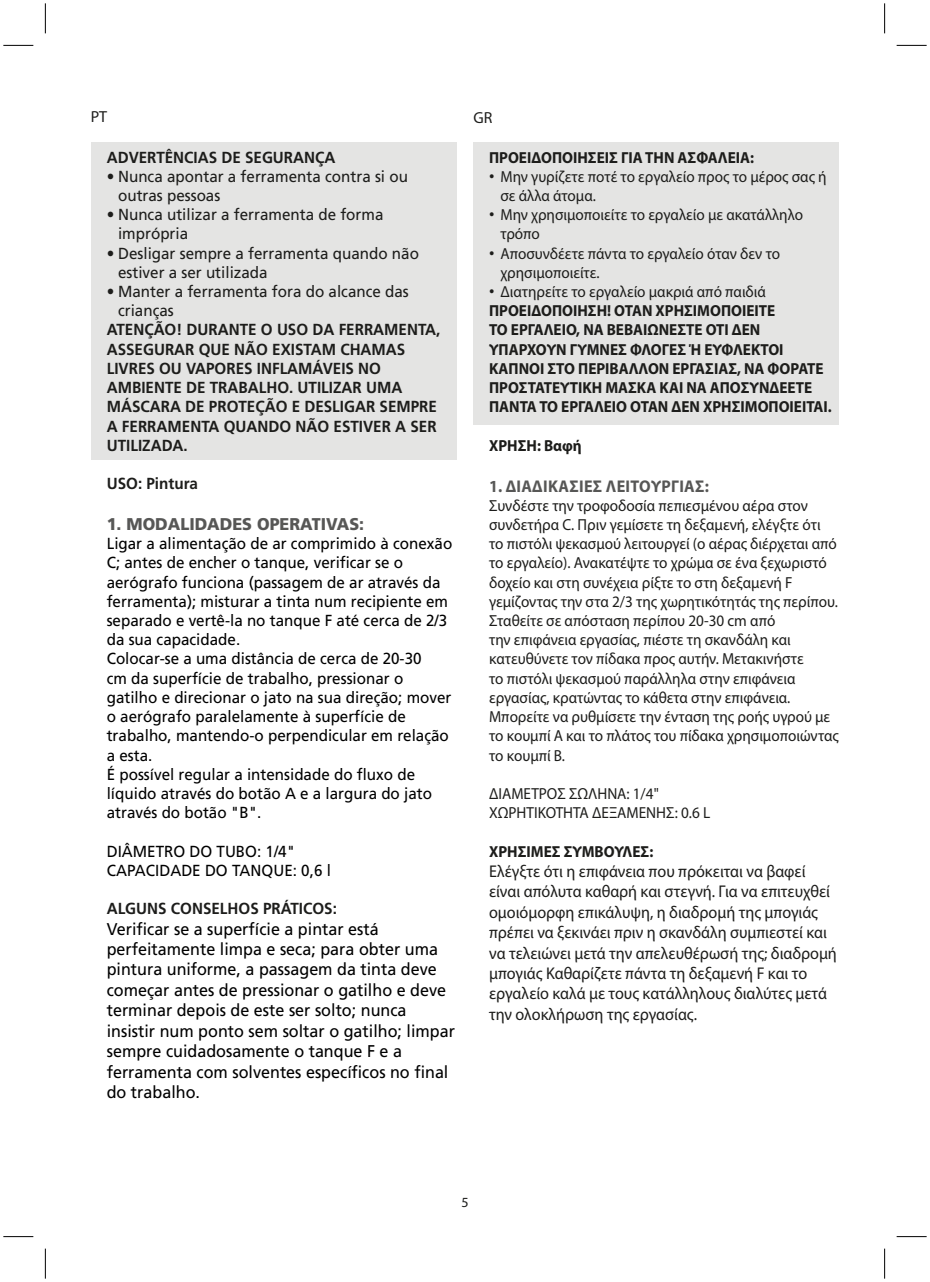
<style>
.page{position:relative;width:930px;height:1282px;background:#fff}
.page>*{position:absolute;margin:0;border:0;box-sizing:border-box;transform-origin:0 0}
.TESTO_RIENTRATO_9{font:17px/20.4px "Myriad Pro";color:#1d1d1b;scale:.95 1}
.TESTO_RIENTRATO_9-2{font:17px/20.4px "Frutiger LT Pro";color:#000;scale:.95 1}
.SOTTOTITOLO{font:700 17px "Myriad Pro";letter-spacing:.02em;color:#575756;scale:.95 1}
.SOTTOTITOLO-2{font:900 17px "Frutiger LT Pro";color:#575756;scale:.95 1}
.TESTO_RIENTRATO_9-3{font:16px/19.2px "Myriad Pro";color:#1d1d1b;scale:.95 1}
.TESTO_RIENTRATO_9-4{font:16px/19.2px "Frutiger LT Pro";color:#000;scale:.95 1}
.TESTO_NORMALE{font:700 16px/19.2px "Myriad Pro";color:#1d1d1b;scale:.95 1}
.TESTO_NORMALE-2{font:700 16px/19.2px "Frutiger LT Pro";color:#1d1d1b;scale:.95 1}
.t1{font:16px/19.2px "Frutiger LT Pro";color:#1d1d1b;scale:.95 1}
.sottotitolo{font:16px "Myriad Pro";color:#1d1d1b}
.t2{font:14px "Myriad Pro";color:#1d1d1b}
.s1{font-family:"Arial"}
</style>
<div class="page">
<div style="left:91px;top:142px;width:365px;height:317px;background:#e4e4e3"></div>
<div style="left:473px;top:142px;width:366px;height:283px;background:#e4e4e3"></div>
<hr style="left:3px;top:45px;width:30px;height:1px;background:#000">
<hr style="left:896px;top:45px;width:30px;height:1px;background:#000">
<hr style="left:3px;top:1236px;width:30px;height:1px;background:#000">
<hr style="left:896px;top:1236px;width:30px;height:1px;background:#000">
<hr style="left:45px;top:3px;width:1px;height:30px;background:#000">
<hr style="left:45px;top:1248px;width:1px;height:30px;background:#000">
<hr style="left:884px;top:3px;width:1px;height:30px;background:#000">
<hr style="left:884px;top:1248px;width:1px;height:30px;background:#000">
<p class="sottotitolo" style="left:91px;top:107px;width:18px">PT</p>
<p class="TESTO_NORMALE-2" style="left:107px;top:147px;width:242px">ADVERTÊNCIAS DE SEGURANÇA</p>
<p class="t1" style="left:118px;top:167px;width:307px;text-indent:-11px">• Nunca apontar a ferramenta contra si ou outras pessoas</p>
<p class="t1" style="left:118px;top:205px;width:281px;text-indent:-11px">• Nunca utilizar a ferramenta de forma imprópria</p>
<p class="t1" style="left:118px;top:243px;width:318px;text-indent:-11px">• Desligar sempre a ferramenta quando não estiver a ser utilizada</p>
<p class="t1" style="left:118px;top:282px;width:308px;text-indent:-11px">• Manter a ferramenta fora do alcance das crianças</p>
<p class="TESTO_NORMALE-2" style="left:107px;top:320px;width:353px">ATENÇÃO! DURANTE O USO DA FERRAMENTA,<br>ASSEGURAR QUE NÃO EXISTAM CHAMAS<br>LIVRES OU VAPORES INFLAMÁVEIS NO<br>AMBIENTE DE TRABALHO. UTILIZAR UMA<br>MÁSCARA DE PROTEÇÃO E DESLIGAR SEMPRE<br>A FERRAMENTA QUANDO NÃO ESTIVER A SER<br>UTILIZADA.</p>
<p class="TESTO_NORMALE-2" style="left:107px;top:474px;width:98px">USO: Pintura</p>
<p class="SOTTOTITOLO-2" style="left:107px;top:513px;width:272px">1. MODALIDADES OPERATIVAS:</p>
<p class="TESTO_RIENTRATO_9-4" style="left:107px;top:534px;width:365px">Ligar a alimentação de ar comprimido à conexão C; antes de encher o tanque, verificar se o aerógrafo funciona (passagem de ar através da ferramenta); misturar a tinta num recipiente em separado e vertê-la no tanque F até cerca de 2/3 da sua capacidade.</p>
<p class="TESTO_RIENTRATO_9-4" style="left:107px;top:649px;width:364px">Colocar-se a uma distância de cerca de 20-30<br>cm da superfície de trabalho, pressionar o gatilho e direcionar o jato na sua direção; mover o aerógrafo paralelamente à superfície de trabalho, mantendo-o perpendicular em relação a esta.</p>
<p class="TESTO_RIENTRATO_9-4" style="left:107px;top:764px;width:344px">É possível regular a intensidade do fluxo de líquido através do botão A e a largura do jato através do botão "B".</p>
<p class="TESTO_RIENTRATO_9-4" style="left:107px;top:841px;width:200px">DIÂMETRO DO TUBO: 1/4"</p>
<p class="TESTO_RIENTRATO_9-4" style="left:107px;top:860px;width:237px">CAPACIDADE DO TANQUE: 0,6 l</p>
<p class="TESTO_NORMALE-2" style="left:107px;top:899px;width:244px">ALGUNS CONSELHOS PRÁTICOS:</p>
<p class="TESTO_RIENTRATO_9-2" style="left:107px;top:918px;width:368px">Verificar se a superfície a pintar está perfeitamente limpa e seca; para obter uma pintura uniforme, a passagem da tinta deve começar antes de pressionar o gatilho e deve terminar depois de este ser solto; nunca insistir num ponto sem soltar o gatilho; limpar sempre cuidadosamente o tanque F e a ferramenta com solventes específicos no final do trabalho.</p>
<p class="sottotitolo" style="left:473px;top:107px;width:20px">GR</p>
<p class="TESTO_NORMALE" style="left:489px;top:147px;width:280px">ΠΡΟΕΙΔΟΠΟΙΗΣΕΙΣ ΓΙΑ ΤΗΝ ΑΣΦΑΛΕΙΑ:</p>
<p class="TESTO_RIENTRATO_9-3" style="left:500px;top:166px;width:345px;text-indent:-11px"><span class="s1">•</span> Μην γυρίζετε ποτέ το εργαλείο προς το μέρος σας ή σε άλλα άτομα.</p>
<p class="TESTO_RIENTRATO_9-3" style="left:500px;top:205px;width:320px;text-indent:-11px"><span class="s1">•</span> Μην χρησιμοποιείτε το εργαλείο με ακατάλληλο τρόπο</p>
<p class="TESTO_RIENTRATO_9-3" style="left:500px;top:243px;width:296px;text-indent:-11px"><span class="s1">•</span> Αποσυνδέετε πάντα το εργαλείο όταν δεν το χρησιμοποιείτε.</p>
<p class="TESTO_RIENTRATO_9-3" style="left:489px;top:282px;width:293px"><span class="s1">•</span> Διατηρείτε το εργαλείο μακριά από παιδιά</p>
<p class="TESTO_NORMALE" style="left:489px;top:301px;width:362px">ΠΡΟΕΙΔΟΠΟΙΗΣΗ! ΟΤΑΝ ΧΡΗΣΙΜΟΠΟΙΕΙΤΕ<br>ΤΟ ΕΡΓΑΛΕΙΟ, ΝΑ ΒΕΒΑΙΩΝΕΣΤΕ ΟΤΙ ΔΕΝ ΥΠΑΡΧΟΥΝ ΓΥΜΝΕΣ ΦΛΟΓΕΣ Ή ΕΥΦΛΕΚΤΟΙ ΚΑΠΝΟΙ ΣΤΟ ΠΕΡΙΒΑΛΛΟΝ ΕΡΓΑΣΙΑΣ, ΝΑ ΦΟΡΑΤΕ ΠΡΟΣΤΑΤΕΥΤΙΚΗ ΜΑΣΚΑ ΚΑΙ ΝΑ ΑΠΟΣΥΝΔΕΕΤΕ ΠΑΝΤΑ ΤΟ ΕΡΓΑΛΕΙΟ ΟΤΑΝ ΔΕΝ ΧΡΗΣΙΜΟΠΟΙΕΙΤΑΙ.</p>
<p class="TESTO_NORMALE" style="left:489px;top:435px;width:99px">ΧΡΗΣΗ: Βαφή</p>
<p class="SOTTOTITOLO" style="left:489px;top:474px;width:233px">1. ΔΙΑΔΙΚΑΣΙΕΣ ΛΕΙΤΟΥΡΓΙΑΣ:</p>
<p class="TESTO_RIENTRATO_9-3" style="left:489px;top:495px;width:369px">Συνδέστε την τροφοδοσία πεπιεσμένου αέρα στον συνδετήρα C. Πριν γεμίσετε τη δεξαμενή, ελέγξτε ότι το πιστόλι ψεκασμού λειτουργεί (ο αέρας διέρχεται από το εργαλείο). Ανακατέψτε το χρώμα σε ένα ξεχωριστό δοχείο και στη συνέχεια ρίξτε το στη δεξαμενή F γεμίζοντας την στα 2/3 της χωρητικότητάς της περίπου.</p>
<p class="TESTO_RIENTRATO_9-3" style="left:489px;top:610px;width:333px">Σταθείτε σε απόσταση περίπου 20-30 cm από<br>την επιφάνεια εργασίας, πιέστε τη σκανδάλη και κατευθύνετε τον πίδακα προς αυτήν. Μετακινήστε το πιστόλι ψεκασμού παράλληλα στην επιφάνεια εργασίας, κρατώντας το κάθετα στην επιφάνεια.</p>
<p class="TESTO_RIENTRATO_9-3" style="left:489px;top:706px;width:370px">Μπορείτε να ρυθμίσετε την ένταση της ροής υγρού με το κουμπί A και το πλάτος του πίδακα χρησιμοποιώντας το κουμπί Β.</p>
<p class="TESTO_RIENTRATO_9-3" style="left:489px;top:783px;width:180px">ΔΙΑΜΕΤΡΟΣ ΣΩΛΗΝΑ: 1/4"</p>
<p class="TESTO_RIENTRATO_9-3" style="left:489px;top:802px;width:234px">ΧΩΡΗΤΙΚΟΤΗΤΑ ΔΕΞΑΜΕΝΗΣ: 0.6 L</p>
<p class="TESTO_NORMALE" style="left:489px;top:841px;width:174px">ΧΡΗΣΙΜΕΣ ΣΥΜΒΟΥΛΕΣ:</p>
<p class="TESTO_RIENTRATO_9" style="left:489px;top:860px;width:368px">Ελέγξτε ότι η επιφάνεια που πρόκειται να βαφεί είναι απόλυτα καθαρή και στεγνή. Για να επιτευχθεί ομοιόμορφη επικάλυψη, η διαδρομή της μπογιάς πρέπει να ξεκινάει πριν η σκανδάλη συμπιεστεί και να τελειώνει μετά την απελευθέρωσή της; διαδρομή μπογιάς Καθαρίζετε πάντα τη δεξαμενή F και το εργαλείο καλά με τους κατάλληλους διαλύτες μετά την ολοκλήρωση της εργασίας.</p>
<p class="t2" style="left:461px;top:1193px;width:9px">5</p>
</div>
